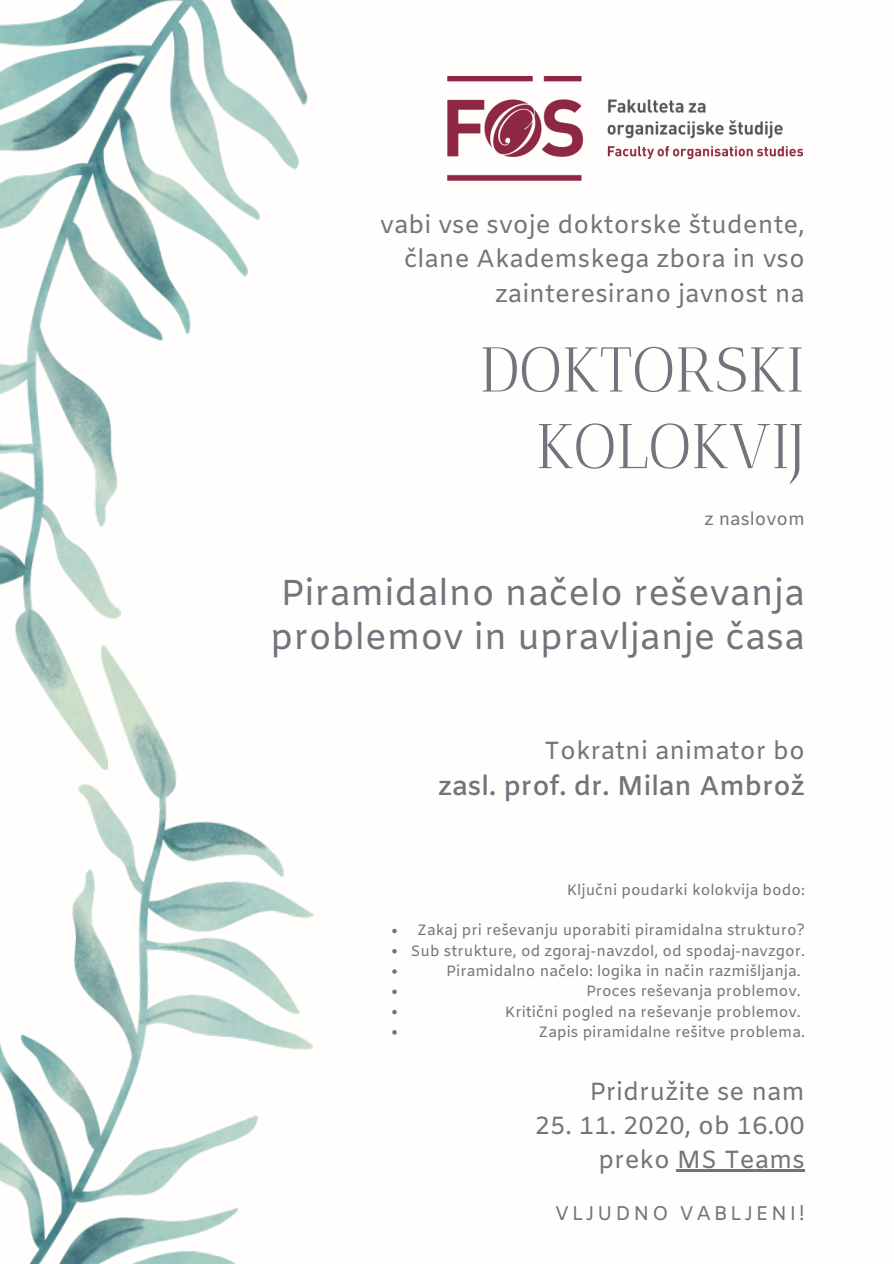
<style>
.page{position:relative;width:894px;height:1264px;background:#fff}
.page>*{position:absolute;margin:0;border:0;box-sizing:border-box;transform-origin:0 0}
.t1{font:63px/76.5px "Antic Didone";color:#70747d;text-align:right}
.t2{font:36px/44px "Amiko";color:#70747d}
.t3{font:600 27px "Amiko";color:#70747d}
.t4{font:24.75px/34.3px "Amiko";color:#70747d;text-align:right}
.t5{font:19.8px "Amiko";letter-spacing:.135em;color:#70747d}
.t6{font:18px "Amiko";color:#70747d}
.t7{font:15px/20.2px "Amiko";color:#70747d;text-align:right}
</style>
<div class="page">
<svg style="left:392px;top:928px;width:4px;height:5px"></svg>
<svg style="left:392px;top:949px;width:4px;height:4px"></svg>
<svg style="left:392px;top:969px;width:4px;height:4px"></svg>
<svg style="left:392px;top:989px;width:4px;height:5px"></svg>
<svg style="left:392px;top:1009px;width:4px;height:5px"></svg>
<svg style="left:392px;top:1030px;width:4px;height:4px"></svg>
<hr style="left:676px;top:1169px;width:128px;height:2px;background:#70747d">
<img style="left:0;top:771px;width:314px;height:492px">
<img style="left:0;top:0;width:308px;height:771px">
<img style="left:447px;top:76px;width:355px;height:104px">
<h3 class="t4" style="left:380px;top:209px;width:426px">vabi vse svoje doktorske študente, člane Akademskega zbora in vso zainteresirano javnost na</h3>
<h1 class="t1" style="left:479px;top:331px;width:327px">DOKTORSKI<br>KOLOKVIJ</h1>
<p class="t6" style="left:704px;top:508px;width:102px">z naslovom</p>
<h2 class="t2" style="left:270px;top:574px;width:535px">Piramidalno načelo reševanja problemov in upravljanje časa</h2>
<h3 class="t4" style="left:544px;top:735px;width:262px">Tokratni animator bo</h3>
<h3 class="t3" style="left:438px;top:769px;width:368px">zasl. prof. dr. Milan Ambrož</h3>
<p class="t7" style="left:566px;top:880px;width:240px">Ključni poudarki kolokvija bodo:</p>
<p class="t7" style="left:411px;top:921px;width:395px">Zakaj pri reševanju uporabiti piramidalna strukturo?<br>Sub strukture, od zgoraj-navzdol, od spodaj-navzgor.<br>Piramidalno načelo: logika in način razmišljanja.<br>Proces reševanja problemov.<br>Kritični pogled na reševanje problemov.<br>Zapis piramidalne rešitve problema.</p>
<h3 class="t4" style="left:589px;top:1076px;width:217px">Pridružite se nam</h3>
<h3 class="t4" style="left:534px;top:1110px;width:271px;line-height:33.8px">25. 11. 2020, ob 16.00 preko MS Teams</h3>
<h3 class="t5" style="left:555px;top:1201px;width:251px">VLJUDNO VABLJENI!</h3>
</div>
